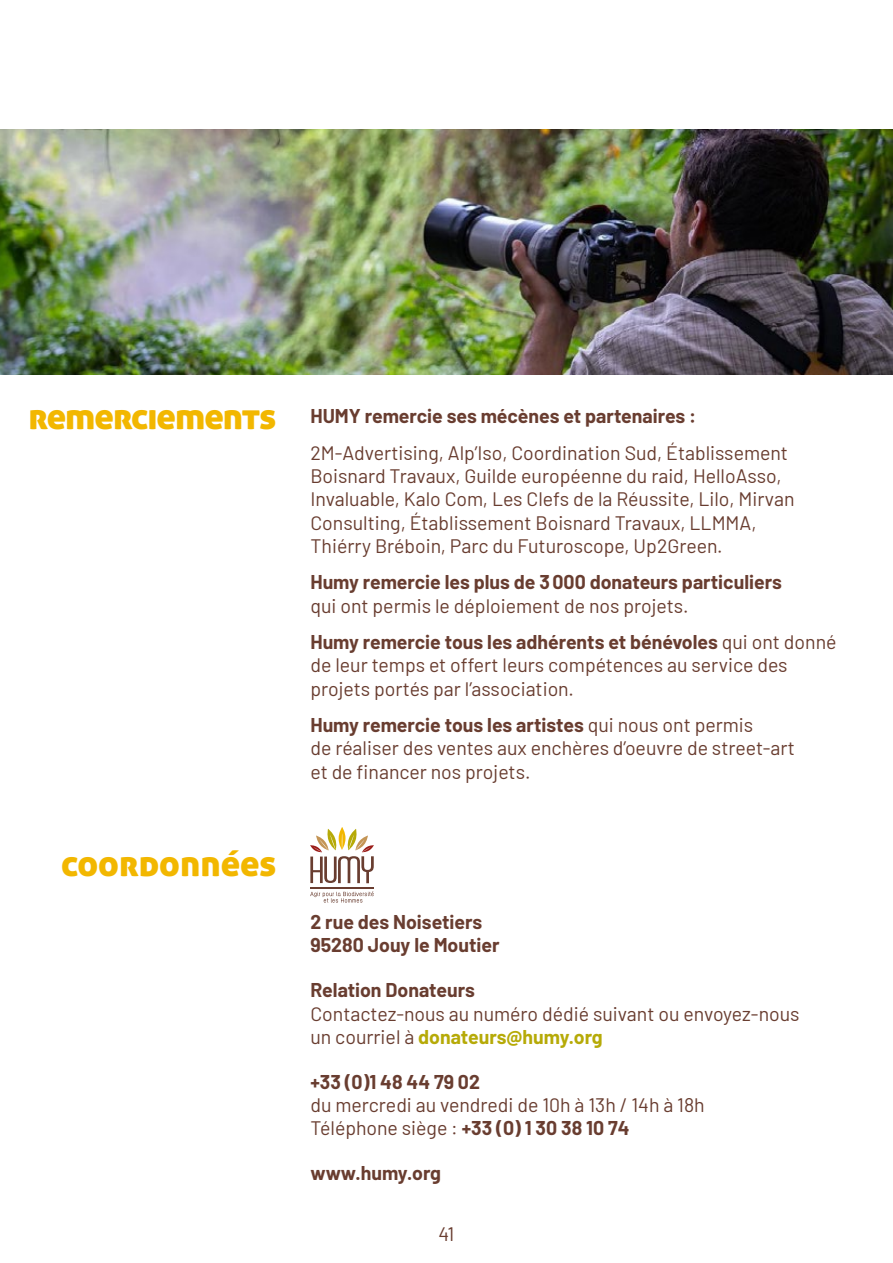
<style>
.page{position:relative;width:893px;height:1263px;background:#fff}
.page>*{position:absolute;margin:0;border:0;box-sizing:border-box;transform-origin:0 0}
.t1{font:36px "Aller Display";letter-spacing:-.025em;color:#f2b700}
.t2{font:36px "Aller Display";color:#f2b700}
.t3{font:19.5px/23.4px "Barlow";color:#693d30}
.t4{font:700 19.5px/23.4px "Barlow";color:#693d30}
.s1{font-weight:700}
.s2{font-weight:700;color:#b6aa08}
</style>
<div class="page">
<svg style="left:310px;top:891px;width:64px;height:12px"></svg>
<hr style="left:310px;top:887px;width:64px;height:1px;background:#693d30">
<svg style="left:310px;top:827px;width:64px;height:56px"></svg>
<img style="left:0;top:130px;width:893px;height:244px">
<h1 class="t1" style="left:29px;top:393px;width:249px">remerciements</h1>
<h1 class="t2" style="left:61px;top:840px;width:217px">coordonnées</h1>
<p class="t4" style="left:310px;top:403px;width:387px">HUMY remercie ses mécènes et partenaires :</p>
<p class="t3" style="left:310px;top:439px;width:486px">2M-Advertising, Alp’Iso, Coordination Sud, Établissement Boisnard Travaux, Guilde européenne du raid, HelloAsso, Invaluable, Kalo Com, Les Clefs de la Réussite, Lilo, Mirvan Consulting, Établissement Boisnard Travaux, LLMMA, Thiérry Bréboin, Parc du Futuroscope, Up2Green.</p>
<p class="t4" style="left:310px;top:569px;width:473px">Humy remercie les plus de 3000 donateurs particuliers</p>
<p class="t3" style="left:310px;top:586px;width:528px;line-height:36.2px">qui ont permis le déploiement de nos projets.<br><span class="s1">Humy remercie tous les adhérents et bénévoles</span> qui ont donné</p>
<p class="t3" style="left:310px;top:652px;width:479px">de leur temps et offert leurs compétences au service des projets portés par l’association.</p>
<p class="t3" style="left:310px;top:712px;width:486px"><span class="s1">Humy remercie tous les artistes</span> qui nous ont permis<br>de réaliser des ventes aux enchères d’oeuvre de street-art et de financer nos projets.</p>
<p class="t4" style="left:310px;top:909px;width:191px">2 rue des Noisetiers<br>95280 Jouy le Moutier</p>
<p class="t4" style="left:310px;top:977px;width:166px">Relation Donateurs</p>
<p class="t3" style="left:310px;top:1000px;width:491px">Contactez-nous au numéro dédié suivant ou envoyez-nous un courriel à <span class="s2">donateurs@humy.org</span></p>
<p class="t4" style="left:310px;top:1068px;width:171px">+33 (0)1 48 44 79 02</p>
<p class="t3" style="left:310px;top:1092px;width:396px">du mercredi au vendredi de 10h à 13h / 14h à 18h<br>Téléphone siège : <span class="s1">+33 (0) 1 30 38 10 74</span></p>
<p class="t4" style="left:310px;top:1160px;width:132px">www.humy.org</p>
<p class="t3" style="left:439px;top:1221px;width:17px">41</p>
</div>
